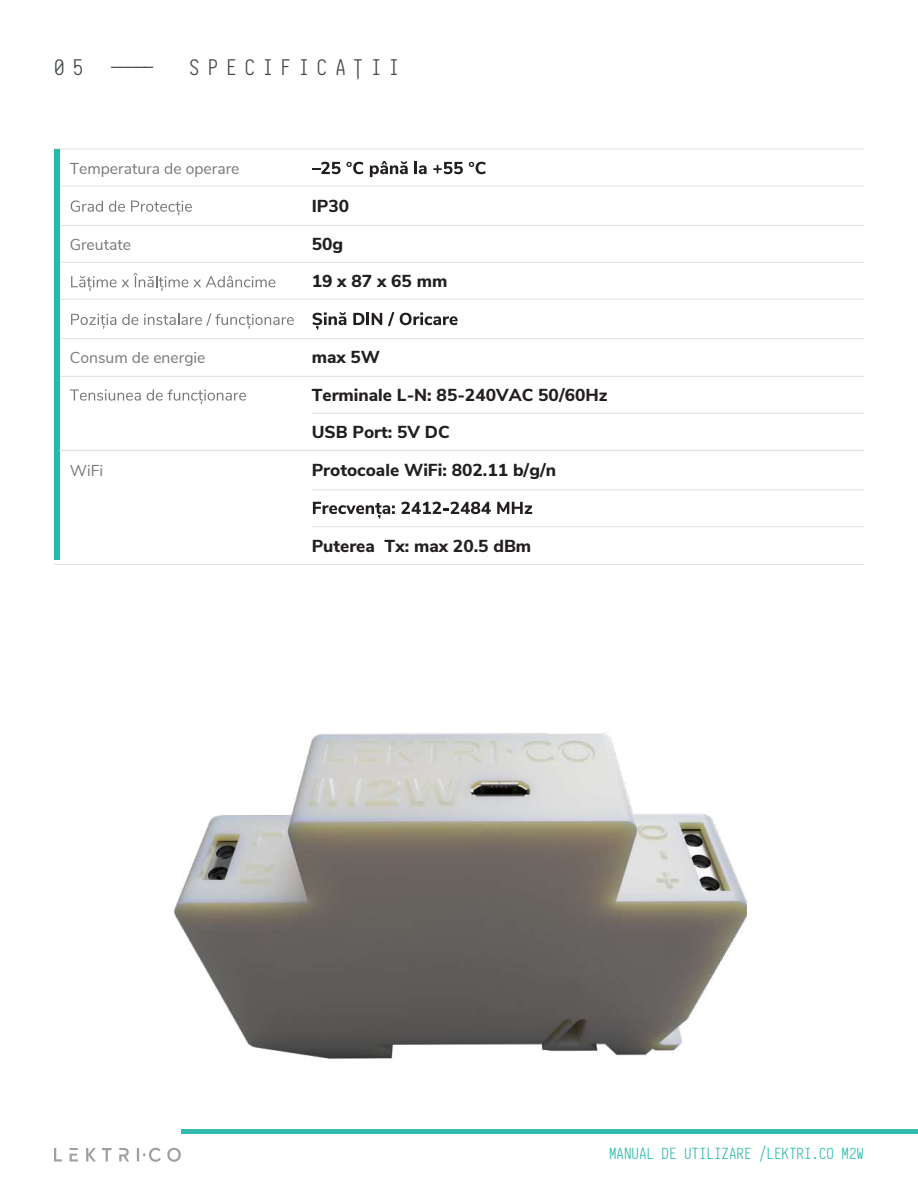
<style>
.page{position:relative;width:918px;height:1188px;background:#fff}
.page>*{position:absolute;margin:0;border:0;box-sizing:border-box;transform-origin:0 0}
.t1{font:300 21px "Iosevka";letter-spacing:.37em;color:#41474b}
.t2{font:800 17.25px "Nunito Sans";color:#231f20}
.t3{font:15.75px "Nunito Sans";color:#777877}
.t4{font:300 15px "Iosevka";color:#32bcad}
</style>
<div class="page">
<svg style="left:54px;top:1148px;width:127px;height:14px"></svg>
<hr style="left:181px;top:1130px;width:737px;height:4px;background:#32bcad">
<img style="left:173px;top:732px;width:573px;height:327px">
<svg style="left:71px;top:200px;width:32px;height:12px"></svg>
<svg style="left:109px;top:201px;width:16px;height:11px"></svg>
<svg style="left:131px;top:201px;width:61px;height:15px"></svg>
<svg style="left:312px;top:162px;width:51px;height:12px"></svg>
<svg style="left:370px;top:161px;width:38px;height:16px"></svg>
<svg style="left:414px;top:162px;width:13px;height:12px"></svg>
<svg style="left:433px;top:162px;width:30px;height:12px"></svg>
<svg style="left:469px;top:162px;width:17px;height:12px"></svg>
<hr style="left:54px;top:186px;width:810px;height:1px;background:#e0e1df">
<hr style="left:54px;top:225px;width:810px;height:1px;background:#e0e1df">
<hr style="left:54px;top:149px;width:810px;height:1px;background:#e0e1df">
<svg style="left:71px;top:314px;width:45px;height:15px"></svg>
<svg style="left:122px;top:314px;width:16px;height:11px"></svg>
<svg style="left:144px;top:313px;width:150px;height:16px"></svg>
<svg style="left:312px;top:312px;width:34px;height:18px"></svg>
<svg style="left:353px;top:313px;width:29px;height:12px"></svg>
<svg style="left:388px;top:312px;width:6px;height:14px"></svg>
<svg style="left:400px;top:312px;width:58px;height:13px"></svg>
<hr style="left:54px;top:299px;width:810px;height:1px;background:#e0e1df">
<hr style="left:54px;top:338px;width:810px;height:1px;background:#e0e1df">
<hr style="left:54px;top:262px;width:810px;height:1px;background:#e0e1df">
<svg style="left:71px;top:273px;width:204px;height:18px"></svg>
<hr style="left:54px;top:376px;width:810px;height:1px;background:#e0e1df">
<hr style="left:312px;top:413px;width:552px;height:1px;background:#e0e1df">
<svg style="left:70px;top:389px;width:71px;height:12px"></svg>
<svg style="left:147px;top:389px;width:99px;height:16px"></svg>
<div style="left:54px;top:149px;width:5px;height:411px;background:#22bcac"></div>
<hr style="left:59px;top:450px;width:805px;height:1px;background:#e0e1df">
<hr style="left:312px;top:490px;width:552px;height:1px;background:#e0e1df">
<hr style="left:312px;top:526px;width:552px;height:1px;background:#e0e1df">
<hr style="left:54px;top:564px;width:810px;height:1px;background:#e0e1df">
<svg style="left:313px;top:502px;width:82px;height:17px"></svg>
<svg style="left:401px;top:502px;width:90px;height:12px"></svg>
<svg style="left:497px;top:502px;width:35px;height:12px"></svg>
<p class="t1" style="left:54px;top:50px;width:31px">0 5</p>
<p class="t1" style="left:111px;top:50px;width:45px">–––––</p>
<p class="t1" style="left:189px;top:50px;width:212px">SPECIFICAȚII</p>
<p class="t3" style="left:70px;top:157px;width:171px">Temperatura de operare</p>
<p class="t3" style="left:70px;top:233px;width:63px">Greutate</p>
<p class="t2" style="left:312px;top:193px;width:39px">IP30</p>
<p class="t2" style="left:312px;top:231px;width:33px">50g</p>
<p class="t2" style="left:312px;top:269px;width:137px">19 x 87 x 65 mm</p>
<p class="t3" style="left:70px;top:346px;width:137px">Consum de energie</p>
<p class="t2" style="left:312px;top:344px;width:70px">max 5W</p>
<p class="t2" style="left:312px;top:382px;width:298px">Terminale L-N: 85-240VAC 50/60Hz</p>
<p class="t2" style="left:312px;top:420px;width:140px">USB Port: 5V DC</p>
<p class="t3" style="left:70px;top:459px;width:35px">WiFi</p>
<p class="t2" style="left:312px;top:458px;width:246px">Protocoale WiFi: 802.11 b/g/n</p>
<p class="t2" style="left:312px;top:533px;width:221px">Puterea Tx: max 20.5 dBm</p>
<p class="t4" style="left:609px;top:1141px;width:256px">MANUAL DE UTILIZARE /LEKTRI.CO M2W</p>
</div>
